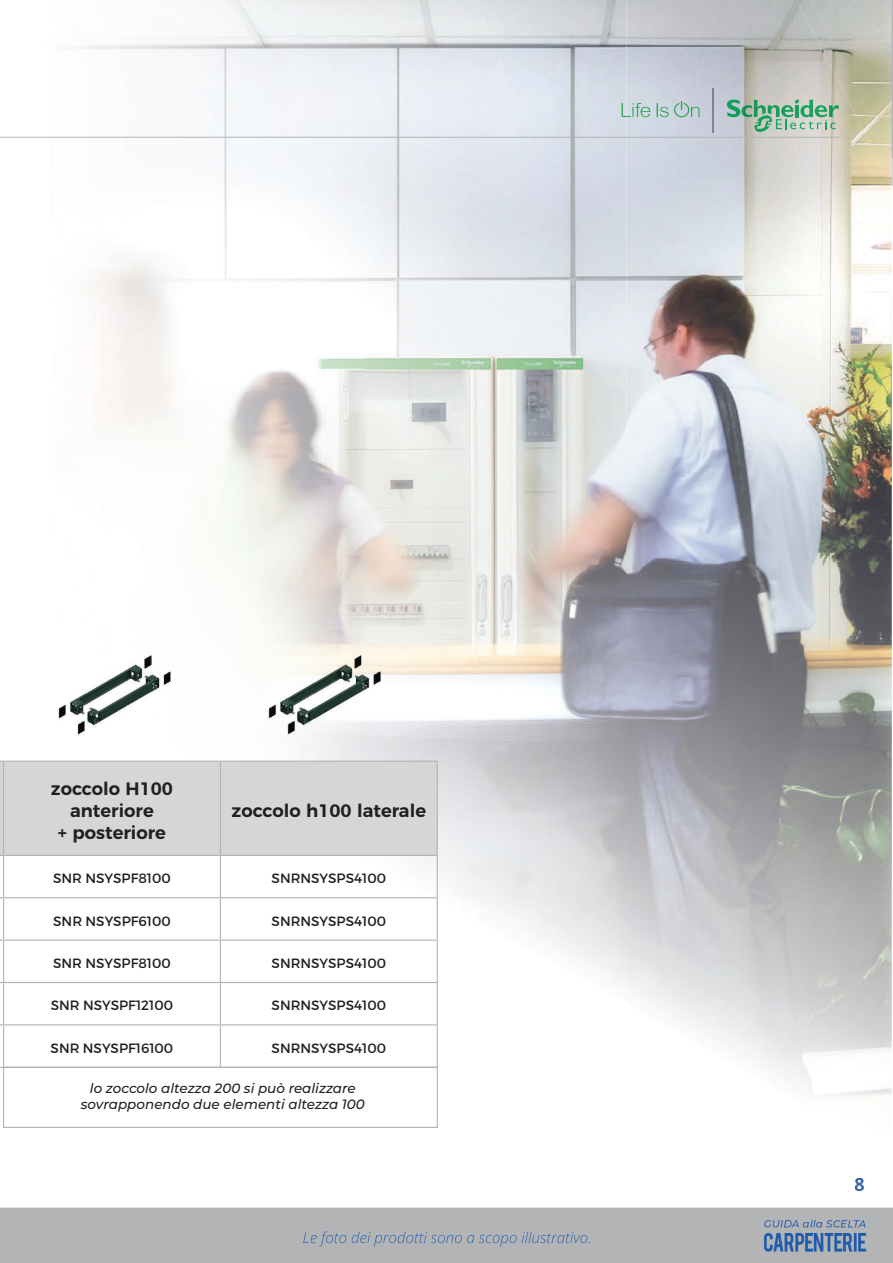
<style>
.page{position:relative;width:893px;height:1263px;background:#fff}
.page>*{position:absolute;margin:0;border:0;box-sizing:border-box;transform-origin:0 0}
.t1{font:600 18px/21.6px "Montserrat";color:#231f20;text-align:center}
.t2{font:13.5px "Montserrat";color:#231f20}
.t3{font:italic 500 13.5px/16.2px "Montserrat";color:#231f20;text-align:center}
</style>
<div class="page">
<img style="left:0;top:1177px;width:893px;height:86px">
<img style="left:366px;top:0;width:473px;height:1097px">
<img style="left:839px;top:188px;width:53px;height:909px">
<img style="left:0;top:1262px;width:892px;height:1px">
<img style="left:642px;top:107px;width:126px;height:22px">
<img style="left:303px;top:1231px;width:287px;height:15px">
<svg style="left:855px;top:1178px;width:9px;height:13px"></svg>
<img style="left:0;top:0;width:366px;height:638px">
<img style="left:0;top:1177px;width:626px;height:6px">
<hr style="left:0;top:137px;width:839px;height:1px;background:#b2b3b5">
<img style="left:621px;top:103px;width:5px;height:14px">
<svg style="left:626px;top:103px;width:8px;height:14px"></svg>
<img style="left:635px;top:103px;width:6px;height:14px">
<svg style="left:640px;top:107px;width:10px;height:10px"></svg>
<svg style="left:656px;top:103px;width:13px;height:14px"></svg>
<svg style="left:691px;top:107px;width:9px;height:10px"></svg>
<img style="left:674px;top:103px;width:15px;height:14px">
<img style="left:727px;top:99px;width:13px;height:18px">
<svg style="left:741px;top:105px;width:11px;height:12px"></svg>
<img style="left:754px;top:100px;width:12px;height:15px">
<svg style="left:768px;top:0;width:125px;height:188px;background:#c3c4b5"></svg>
<img style="left:754px;top:115px;width:18px;height:17px">
<img style="left:713px;top:88px;width:1px;height:45px">
<hr style="left:220px;top:761px;width:218px;height:1px;background:#b2b3b5">
<hr style="left:437px;top:762px;width:1px;height:93px;background:#b2b3b5">
<div style="left:0;top:761px;width:437px;height:95px;background:#d6d7d5"></div>
<hr style="left:4px;top:855px;width:216px;height:1px;background:#b2b3b5">
<hr style="left:3px;top:856px;width:1px;height:41px;background:#b2b3b5">
<hr style="left:220px;top:855px;width:218px;height:1px;background:#b2b3b5">
<hr style="left:220px;top:856px;width:1px;height:41px;background:#b2b3b5">
<hr style="left:437px;top:856px;width:1px;height:41px;background:#b2b3b5">
<hr style="left:4px;top:897px;width:216px;height:1px;background:#b2b3b5">
<hr style="left:3px;top:898px;width:1px;height:41px;background:#b2b3b5">
<hr style="left:220px;top:897px;width:218px;height:1px;background:#b2b3b5">
<hr style="left:220px;top:898px;width:1px;height:41px;background:#b2b3b5">
<hr style="left:437px;top:898px;width:1px;height:41px;background:#b2b3b5">
<hr style="left:4px;top:939px;width:216px;height:2px;background:#b2b3b5">
<hr style="left:3px;top:941px;width:1px;height:41px;background:#b2b3b5">
<hr style="left:220px;top:939px;width:218px;height:2px;background:#b2b3b5">
<hr style="left:220px;top:941px;width:1px;height:41px;background:#b2b3b5">
<hr style="left:437px;top:941px;width:1px;height:41px;background:#b2b3b5">
<hr style="left:4px;top:982px;width:216px;height:1px;background:#b2b3b5">
<hr style="left:3px;top:983px;width:1px;height:41px;background:#b2b3b5">
<hr style="left:220px;top:982px;width:218px;height:1px;background:#b2b3b5">
<hr style="left:220px;top:983px;width:1px;height:41px;background:#b2b3b5">
<hr style="left:437px;top:983px;width:1px;height:41px;background:#b2b3b5">
<hr style="left:4px;top:1024px;width:216px;height:1px;background:#b2b3b5">
<hr style="left:3px;top:1025px;width:1px;height:42px;background:#b2b3b5">
<hr style="left:220px;top:1024px;width:218px;height:1px;background:#b2b3b5">
<hr style="left:220px;top:1025px;width:1px;height:42px;background:#b2b3b5">
<hr style="left:437px;top:1025px;width:1px;height:42px;background:#b2b3b5">
<img style="left:58px;top:655px;width:113px;height:81px">
<img style="left:264px;top:638px;width:118px;height:118px">
<div style="left:3px;top:1067px;width:435px;height:61px;border:1px solid #b2b3b5"></div>
<h1 class="t1" style="left:51px;top:777px;width:124px">zoccolo H100 anteriore<br>+ posteriore</h1>
<h1 class="t1" style="left:232px;top:798px;width:196px">zoccolo h100 laterale</h1>
<p class="t2" style="left:53px;top:870px;width:119px">SNR NSYSPF8100</p>
<p class="t2" style="left:272px;top:870px;width:116px">SNRNSYSPS4100</p>
<p class="t2" style="left:53px;top:912px;width:119px">SNR NSYSPF6100</p>
<p class="t2" style="left:272px;top:912px;width:116px">SNRNSYSPS4100</p>
<p class="t2" style="left:53px;top:955px;width:119px">SNR NSYSPF8100</p>
<p class="t2" style="left:272px;top:955px;width:116px">SNRNSYSPS4100</p>
<p class="t2" style="left:51px;top:997px;width:124px">SNR NSYSPF12100</p>
<p class="t2" style="left:272px;top:997px;width:116px">SNRNSYSPS4100</p>
<p class="t2" style="left:51px;top:1039px;width:124px">SNR NSYSPF16100</p>
<p class="t2" style="left:272px;top:1039px;width:116px">SNRNSYSPS4100</p>
<p class="t3" style="left:81px;top:1080px;width:286px">lo zoccolo altezza 200 si può realizzare sovrapponendo due elementi altezza 100</p>
</div>
